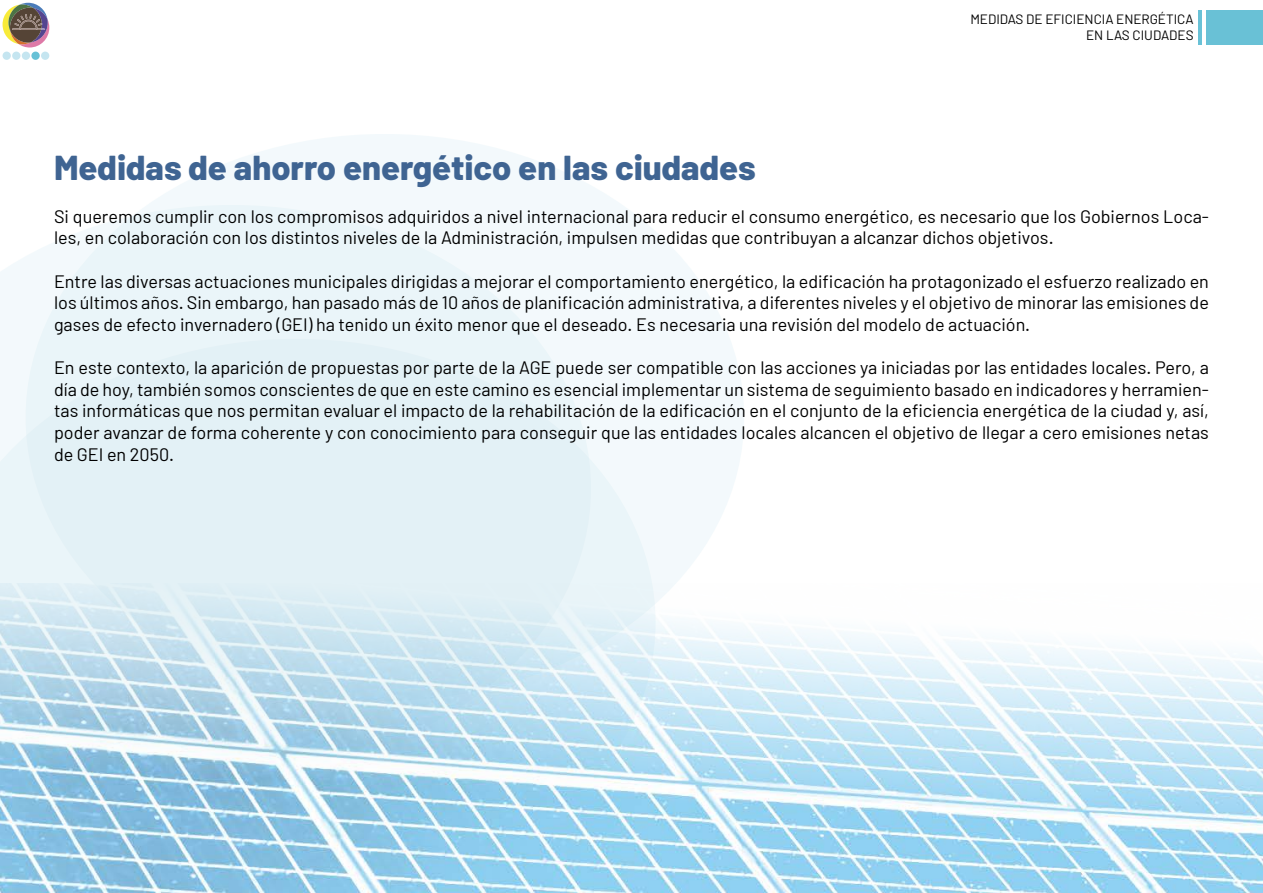
<style>
.page{position:relative;width:1263px;height:893px;background:#fff}
.page>*{position:absolute;margin:0;border:0;box-sizing:border-box;transform-origin:0 0}
.t1{font:800 34.5px "Barlow";color:#3f6492}
.t2{font:18px/21.6px "Barlow";color:#000;text-align:justify}
.t3{font:13.5px/16.2px "Barlow";color:#000;text-align:right}
</style>
<div class="page">
<svg style="left:26px;top:134px;width:718px;height:450px;fill:#f3f9fc"></svg>
<svg style="left:0;top:339px;width:656px;height:245px;background:#e5f2f7"></svg>
<div style="left:1206px;top:10px;width:57px;height:35px;background:#69c1d6"></div>
<hr style="left:1198px;top:10px;width:3px;height:35px;background:#69c1d6">
<svg style="left:3px;top:3px;width:46px;height:44px"></svg>
<div style="left:3px;top:52px;width:8px;height:8px;background:#c5e5f0;border-radius:50%"></div>
<div style="left:12px;top:52px;width:8px;height:8px;background:#c5e5f0;border-radius:50%"></div>
<div style="left:22px;top:52px;width:8px;height:8px;background:#c5e5f0;border-radius:50%"></div>
<div style="left:31px;top:52px;width:9px;height:8px;background:#68c1d6;border-radius:50%"></div>
<div style="left:41px;top:52px;width:8px;height:8px;background:#c5e5f0;border-radius:50%"></div>
<img style="left:0;top:584px;width:1263px;height:309px">
<p class="t3" style="left:970px;top:11px;width:225px">MEDIDAS DE EFICIENCIA ENERGÉTICA<br>EN LAS CIUDADES</p>
<h1 class="t1" style="left:54px;top:146px;width:703px">Medidas de ahorro energético en las ciudades</h1>
<p class="t2" style="left:54px;top:205px;width:1156px">Si queremos cumplir con los compromisos adquiridos a nivel internacional para reducir el consumo energético, es necesario que los Gobiernos Loca&shy;les, en colaboración con los distintos niveles de la Administración, impulsen medidas que contribuyan a alcanzar dichos objetivos.</p>
<p class="t2" style="left:54px;top:270px;width:1156px">Entre las diversas actuaciones municipales dirigidas a mejorar el comportamiento energético, la edificación ha protagonizado el esfuerzo realizado en los últimos años. Sin embargo, han pasado más de 10 años de planificación administrativa, a diferentes niveles y el objetivo de minorar las emisiones de gases de efecto invernadero (GEI) ha tenido un éxito menor que el deseado. Es necesaria una revisión del modelo de actuación.</p>
<p class="t2" style="left:54px;top:356px;width:1156px">En este contexto, la aparición de propuestas por parte de la AGE puede ser compatible con las acciones ya iniciadas por las entidades locales. Pero, a día de hoy, también somos conscientes de que en este camino es esencial implementar un sistema de seguimiento basado en indicadores y herramien&shy;tas informáticas que nos permitan evaluar el impacto de la rehabilitación de la edificación en el conjunto de la eficiencia energética de la ciudad y, así, poder avanzar de forma coherente y con conocimiento para conseguir que las entidades locales alcancen el objetivo de llegar a cero emisiones netas de GEI en 2050.</p>
</div>
